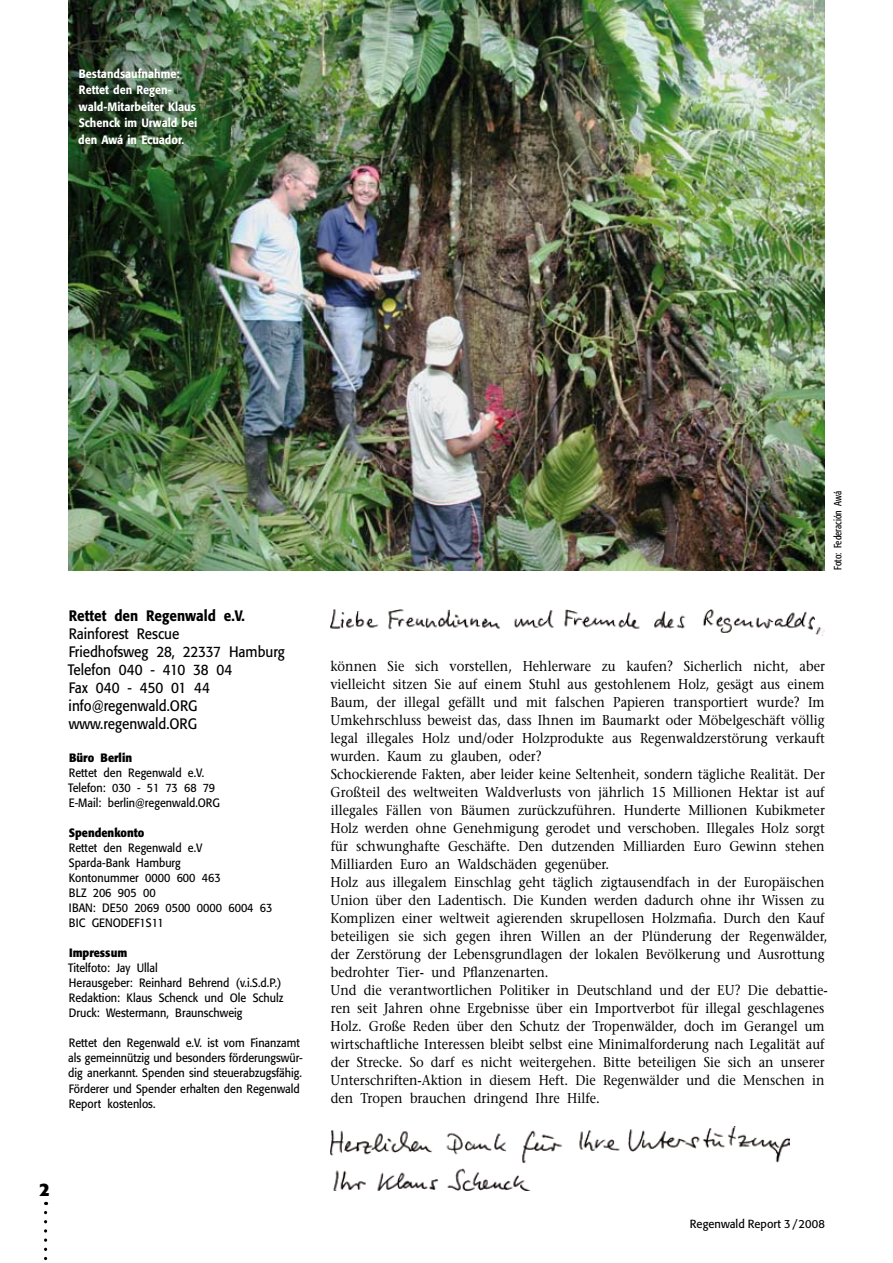
<style>
.page{position:relative;width:893px;height:1263px;background:#fff}
.page>*{position:absolute;margin:0;border:0;box-sizing:border-box;transform-origin:0 0}
.t1{font:15px/18px "Formata";color:#000;scale:.9 1}
.t2{font:500 15px "Formata";color:#000;scale:.9 1}
.t3{font:14.25px/18px "Stone Serif";color:#000;scale:.9 1}
.t4{font:12px/15px "Formata";color:#000;scale:.9 1}
.t5{font:500 12px/16.5px "Formata";color:#fff;scale:.9 1}
.t6{font:700 12px "Formata";color:#000;scale:.9 1}
.t7{font:11.7px "Formata";letter-spacing:.005em;color:#000;scale:.95 1}
.t8{font:condensed 10.5px "Formata";color:#000;scale:.9 1}
</style>
<div class="page">
<svg style="left:44px;top:1212px;width:3px;height:49px"></svg>
<img style="left:330px;top:1126px;width:460px;height:65px">
<img style="left:68px;top:0;width:757px;height:571px">
<img style="left:330px;top:609px;width:485px;height:24px">
<svg style="left:815px;top:627px;width:10px;height:9px"></svg>
<p class="t5" style="left:78px;top:65px;width:134px">Bestandsaufnahme:<br>Rettet den Regen&shy;wald-Mitarbeiter Klaus<br>Schenck im Urwald bei den Awá in Ecuador.</p>
<p class="t2" style="left:69px;top:607px;width:197px">Rettet den Regenwald e.V.</p>
<p class="t1" style="left:68px;top:625px;width:243px">Rainforest Rescue<br>Friedhofsweg 28, 22337 Hamburg<br>Telefon 040 - 410 38 04<br>Fax 040 - 450 01 44 info@regenwald.ORG www.regenwald.ORG</p>
<p class="t6" style="left:69px;top:751px;width:72px">Büro Berlin</p>
<p class="t4" style="left:68px;top:766px;width:170px">Rettet den Regenwald e.V.<br>Telefon: 030 - 51 73 68 79<br>E-Mail: berlin@regenwald.ORG</p>
<p class="t6" style="left:69px;top:826px;width:85px">Spendenkonto</p>
<p class="t4" style="left:69px;top:841px;width:228px">Rettet den Regenwald e.V<br>Sparda-Bank Hamburg<br>Kontonummer 0000 600 463<br>BLZ 206 905 00<br>IBAN: DE50 2069 0500 0000 6004 63<br>BIC GENODEF1S11</p>
<p class="t6" style="left:69px;top:946px;width:66px">Impressum</p>
<p class="t4" style="left:68px;top:961px;width:241px">Titelfoto: Jay Ullal<br>Herausgeber: Reinhard Behrend (v.i.S.d.P.)<br>Redaktion: Klaus Schenck und Ole Schulz Druck: Westermann, Braunschweig</p>
<p class="t4" style="left:68px;top:1036px;width:262px">Rettet den Regenwald e.V. ist vom Finanzamt als gemeinnützig und besonders förderungswür&shy;dig anerkannt. Spenden sind steuerabzugsfähig.<br>Förderer und Spender erhalten den Regenwald Report kostenlos.</p>
<p class="t8" style="left:831px;top:570px;width:90px;rotate:-90deg">Foto: Federación Awá</p>
<p class="t3" style="left:330px;top:657px;width:554px">können Sie sich vorstellen, Hehlerware zu kaufen? Sicherlich nicht, aber vielleicht sitzen Sie auf einem Stuhl aus gestohlenem Holz, gesägt aus einem Baum, der illegal gefällt und mit falschen Papieren transportiert wurde? Im Umkehrschluss beweist das, dass Ihnen im Baumarkt oder Möbelgeschäft völlig legal illegales Holz und/oder Holzprodukte aus Regenwaldzerstörung verkauft wurden. Kaum zu glauben, oder?<br>Schockierende Fakten, aber leider keine Seltenheit, sondern tägliche Realität. Der Großteil des weltweiten Waldverlusts von jährlich 15 Millionen Hektar ist auf illegales Fällen von Bäumen zurückzuführen. Hunderte Millionen Kubikmeter Holz werden ohne Genehmigung gerodet und verschoben. Illegales Holz sorgt für schwunghafte Geschäfte. Den dutzenden Milliarden Euro Gewinn stehen Milliarden Euro an Waldschäden gegenüber.<br>Holz aus illegalem Einschlag geht täglich zigtausendfach in der Europäischen Union über den Ladentisch. Die Kunden werden dadurch ohne ihr Wissen zu Komplizen einer weltweit agierenden skrupellosen Holzmafia. Durch den Kauf beteiligen sie sich gegen ihren Willen an der Plünderung der Regenwälder, der Zerstörung der Lebensgrundlagen der lokalen Bevölkerung und Ausrottung bedrohter Tier- und Pflanzenarten.<br>Und die verantwortlichen Politiker in Deutschland und der EU? Die debattie&shy;ren seit Jahren ohne Ergebnisse über ein Importverbot für illegal geschlagenes Holz. Große Reden über den Schutz der Tropenwälder, doch im Gerangel um wirtschaftliche Interessen bleibt selbst eine Minimalforderung nach Legalität auf der Strecke. So darf es nicht weitergehen. Bitte beteiligen Sie sich an unserer Unterschriften-Aktion in diesem Heft. Die Regenwälder und die Menschen in den Tropen brauchen dringend Ihre Hilfe.</p>
<p class="t7" style="left:690px;top:1217px;width:144px">Regenwald Report 3 / 2008</p>
</div>
